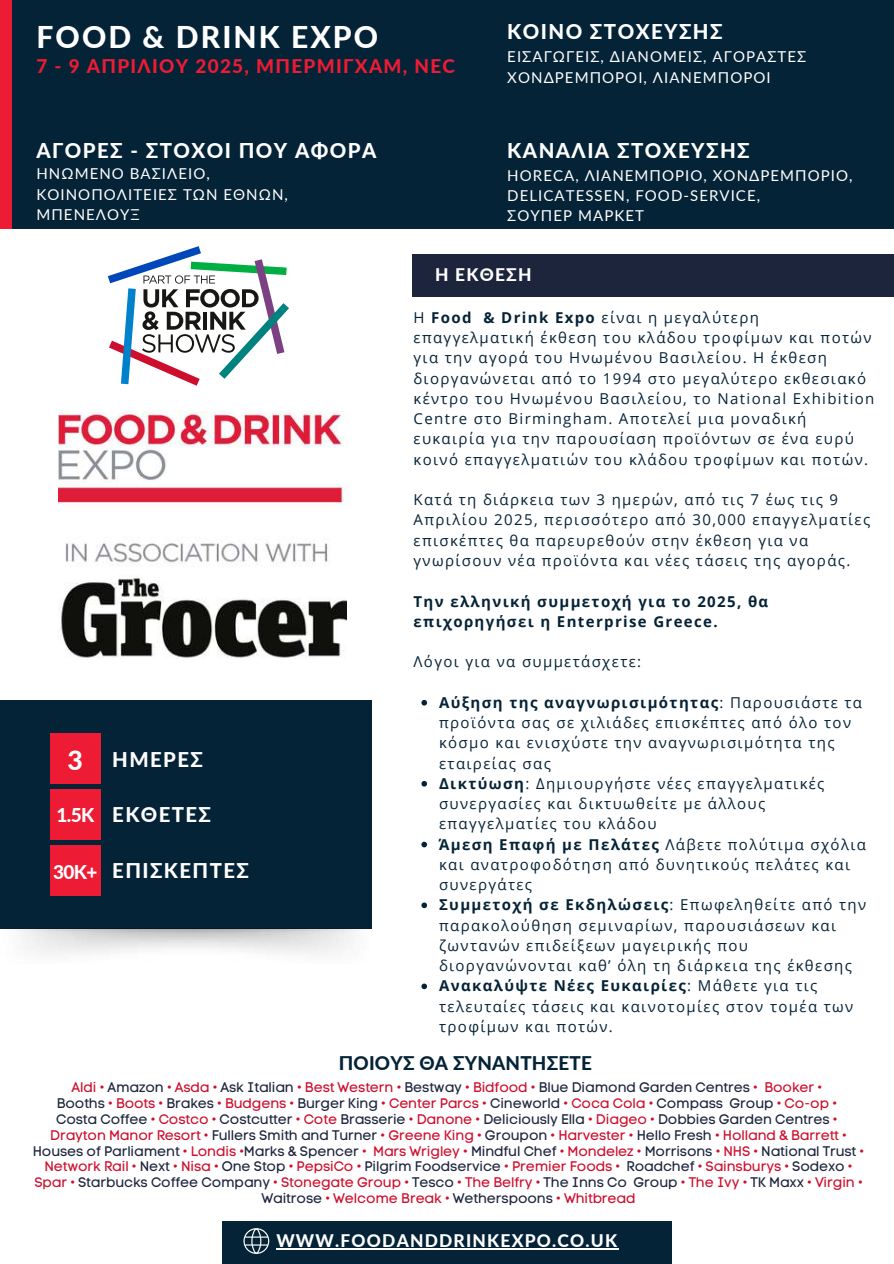
<style>
.page{position:relative;width:894px;height:1264px;background:#fff}
.page>*{position:absolute;margin:0;border:0;box-sizing:border-box;transform-origin:0 0}
.t1{font:800 30px "Lato";letter-spacing:.07em;color:#fff}
.t2{font:800 20.4px "Lato";letter-spacing:.07em;color:#fff}
.t3{font:800 20.25px "Lato";letter-spacing:.07em;color:#fff}
.t4{font:800 19.05px "Lato";color:#fff}
.t5{font:800 18.9px "Lato";letter-spacing:.07em;color:#ed1b33}
.t6{font:800 18.9px "Lato";letter-spacing:.01em;color:#052337}
.t7{font:800 17.4px "Lato";letter-spacing:.07em;color:#fff}
.t8{font:15px/20.2px "Open Sans";letter-spacing:.09em;color:#052337}
.t9{font:15px/20.2px "Lato";letter-spacing:.07em;color:#fff}
.t10{font:700 15px/20.2px "Open Sans";letter-spacing:.09em;color:#052337}
.t11{font:13.8px/15.8px "Code Pro Normal LC";letter-spacing:-.01em;color:#1d253d;text-align:center}
.s1{font-size:26.55px}
.s2{font-weight:700}
.s3{color:#ce0e2c}
</style>
<div class="page">
<div style="left:412px;top:255px;width:481px;height:42px;background:#1d253d"></div>
<div style="left:0;top:700px;width:371px;height:228px;background:#052337"></div>
<div style="left:222px;top:1220px;width:449px;height:43px;background:#052337"></div>
<hr style="left:276px;top:1248px;width:342px;height:1px;background:#fff">
<svg style="left:243px;top:1228px;width:26px;height:25px"></svg>
<img style="left:59px;top:410px;width:291px;height:94px">
<img style="left:61px;top:542px;width:285px;height:116px">
<svg style="left:108px;top:246px;width:181px;height:140px"></svg>
<img style="left:0;top:928px;width:372px;height:26px">
<svg style="left:421px;top:700px;width:6px;height:5px"></svg>
<svg style="left:421px;top:781px;width:6px;height:5px"></svg>
<svg style="left:421px;top:841px;width:6px;height:6px"></svg>
<svg style="left:421px;top:902px;width:6px;height:6px"></svg>
<svg style="left:421px;top:983px;width:6px;height:6px"></svg>
<div style="left:50px;top:733px;width:51px;height:50px;background:#ed1b33"></div>
<div style="left:50px;top:789px;width:51px;height:50px;background:#ed1b33"></div>
<div style="left:50px;top:845px;width:51px;height:51px;background:#ed1b33"></div>
<div style="left:6px;top:0;width:887px;height:228px;background:#052337"></div>
<div style="left:0;top:0;width:11px;height:228px;background:#ed1c34"></div>
<h1 class="t1" style="left:36px;top:18px;width:343px">FOOD &amp; DRINK EXPO</h1>
<h2 class="t2" style="left:507px;top:18px;width:217px">ΚΟΙΝΟ ΣΤΟΧΕΥΣΗΣ</h2>
<p class="t5" style="left:36px;top:55px;width:420px">7 - 9 ΑΠΡΙΛΙΟΥ 2025, ΜΠΕΡΜΙΓΧΑΜ, NEC</p>
<p class="t9" style="left:507px;top:46px;width:300px">ΕΙΣΑΓΩΓΕΙΣ, ΔΙΑΝΟΜΕΙΣ, ΑΓΟΡΑΣΤΕΣ<br>ΧΟΝΔΡΕΜΠΟΡΟΙ, ΛΙΑΝΕΜΠΟΡΟΙ</p>
<h2 class="t2" style="left:36px;top:138px;width:341px">ΑΓΟΡΕΣ - ΣΤΟΧΟΙ ΠΟΥ ΑΦΟΡΑ</h2>
<h2 class="t2" style="left:507px;top:138px;width:244px">ΚΑΝΑΛΙΑ ΣΤΟΧΕΥΣΗΣ</h2>
<p class="t9" style="left:36px;top:163px;width:253px">ΗΝΩΜΕΝΟ ΒΑΣΙΛΕΙΟ,<br>ΚΟΙΝΟΠΟΛΙΤΕΙΕΣ ΤΩΝ ΕΘΝΩΝ,<br>ΜΠΕΝΕΛΟΥΞ</p>
<p class="t9" style="left:507px;top:165px;width:346px">HORECA, ΛΙΑΝΕΜΠΟΡΙΟ, ΧΟΝΔΡΕΜΠΟΡΙΟ,<br>DELICATESSEN, FOOD-SERVICE,<br>ΣΟΥΠΕΡ ΜΑΡΚΕΤ</p>
<h3 class="t3" style="left:67px;top:747px;width:137px"><span class="s1">3</span> ΗΜΕΡΕΣ</h3>
<p class="t4" style="left:56px;top:802px;width:39px">1.5K</p>
<h3 class="t3" style="left:112px;top:801px;width:100px">ΕΚΘΕΤΕΣ</h3>
<p class="t4" style="left:53px;top:860px;width:46px">30Κ+</p>
<h3 class="t3" style="left:112px;top:858px;width:138px">ΕΠΙΣΚΕΠΤΕΣ</h3>
<p class="t7" style="left:435px;top:264px;width:98px">Η ΕΚΘΕΣΗ</p>
<p class="t8" style="left:413px;top:307px;width:462px">Η <span class="s2">Food &amp; Drink Expo</span> είναι η μεγαλύτερη επαγγελματική έκθεση του κλάδου τροφίμων και ποτών για την αγορά του Ηνωμένου Βασιλείου. Η έκθεση διοργανώνεται από το 1994 στο μεγαλύτερο εκθεσιακό κέντρο του Ηνωμένου Βασιλείου, το National Exhibition Centre στο Birmingham. Αποτελεί μια μοναδική ευκαιρία για την παρουσίαση προϊόντων σε ένα ευρύ κοινό επαγγελματιών του κλάδου τροφίμων και ποτών.</p>
<p class="t8" style="left:413px;top:489px;width:458px">Κατά τη διάρκεια των 3 ημερών, από τις 7 έως τις 9<br>Απριλίου 2025, περισσότερο από 30,000 επαγγελματίες επισκέπτες θα παρευρεθούν στην έκθεση για να γνωρίσουν νέα προϊόντα και νέες τάσεις της αγοράς.</p>
<p class="t10" style="left:413px;top:590px;width:356px">Την ελληνική συμμετοχή για το 2025, θα επιχορηγήσει η Enterprise Greece.</p>
<p class="t8" style="left:413px;top:651px;width:229px">Λόγοι για να συμμετάσχετε:</p>
<p class="t8" style="left:439px;top:692px;width:428px"><span class="s2">Αύξηση της αναγνωρισιμότητας</span>: Παρουσιάστε τα προϊόντα σας σε χιλιάδες επισκέπτες από όλο τον κόσμο και ενισχύστε την αναγνωρισιμότητα της εταιρείας σας<br><span class="s2">Δικτύωση</span>: Δημιουργήστε νέες επαγγελματικές συνεργασίες και δικτυωθείτε με άλλους επαγγελματίες του κλάδου<br><span class="s2">Άμεση Επαφή με Πελάτες</span> Λάβετε πολύτιμα σχόλια και ανατροφοδότηση από δυνητικούς πελάτες και συνεργάτες<br><span class="s2">Συμμετοχή σε Εκδηλώσεις</span>: Επωφεληθείτε από την παρακολούθηση σεμιναρίων, παρουσιάσεων και ζωντανών επιδείξεων μαγειρικής που διοργανώνονται καθ’ όλη τη διάρκεια της έκθεσης <span class="s2">Ανακαλύψτε Νέες Ευκαιρίες</span>: Μάθετε για τις τελευταίες τάσεις και καινοτομίες στον τομέα των τροφίμων και ποτών.</p>
<p class="t6" style="left:338px;top:1051px;width:254px">ΠΟΙΟΥΣ ΘΑ ΣΥΝΑΝΤΗΣΕΤΕ</p>
<p class="t11" style="left:33px;top:1079px;width:832px"><span class="s3">Aldi •</span> Amazon <span class="s3">• Asda •</span> Ask Italian <span class="s3">• Best Western •</span> Bestway <span class="s3">• Bidfood •</span> Blue Diamond Garden Centres <span class="s3">• Booker •<br></span>Booths <span class="s3">• Boots •</span> Brakes <span class="s3">• Budgens •</span> Burger King <span class="s3">• Center Parcs •</span> Cineworld <span class="s3">• Coca Cola •</span> Compass Group <span class="s3">• Co-op •<br></span>Costa Coffee <span class="s3">• Costco •</span> Costcutter <span class="s3">• Cote</span> Brasserie <span class="s3">• Danone •</span> Deliciously Ella <span class="s3">• Diageo •</span> Dobbies Garden Centres <span class="s3">• Drayton Manor Resort •</span> Fullers Smith and Turner <span class="s3">• Greene King •</span> Groupon <span class="s3">• Harvester •</span> Hello Fresh <span class="s3">• Holland &amp; Barrett • </span>Houses of Parliament <span class="s3">• Londis •</span>Marks &amp; Spencer <span class="s3">• Mars Wrigley •</span> Mindful Chef <span class="s3">• Mondelez •</span> Morrisons <span class="s3">• NHS •</span> National Trust <span class="s3">• Network Rail •</span> Next <span class="s3">• Nisa •</span> One Stop <span class="s3">• PepsiCo •</span> Pilgrim Foodservice <span class="s3">• Premier Foods •</span> Roadchef <span class="s3">• Sainsburys •</span> Sodexo <span class="s3">• Spar •</span> Starbucks Coffee Company <span class="s3">• Stonegate Group •</span> Tesco <span class="s3">• The Belfry •</span> The Inns Co Group <span class="s3">• The Ivy •</span> TK Maxx <span class="s3">• Virgin • </span>Waitrose <span class="s3">• Welcome Break •</span> Wetherspoons <span class="s3">• Whitbread</span></p>
<p class="t7" style="left:276px;top:1230px;width:342px">WWW.FOODANDDRINKEXPO.CO.UK</p>
</div>
